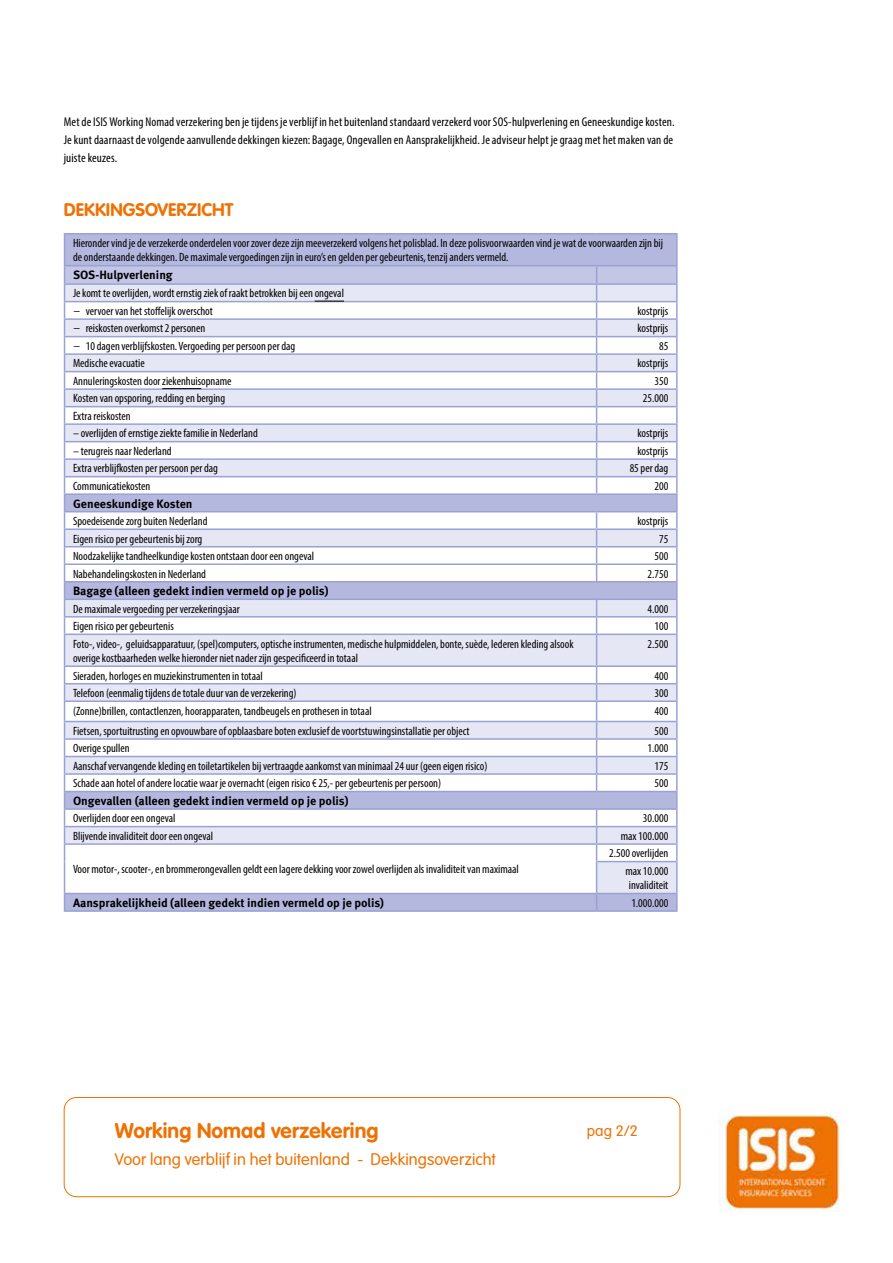
<style>
.page{position:relative;width:893px;height:1263px;background:#fff}
.page>*{position:absolute;margin:0;border:0;box-sizing:border-box;transform-origin:0 0}
.t1{font:700 21px "VAG Rounded Std";letter-spacing:.005em;color:#ee7203}
.t2{font:700 18px "VAG Rounded Std";color:#ee7203}
.t3{font:300 16.5px "VAG Rounded Std";letter-spacing:.005em;color:#ee7203}
.t4{font:300 15px "VAG Rounded Std";color:#ee7203}
.t5{font:condensed 12.75px/18px "Myriad Pro";letter-spacing:.01em;color:#000;text-align:justify}
.t6{font:condensed 12px/14.4px "Myriad Pro";color:#000}
.t7{font:700 12px "Meta OT";color:#000}
.s1{font-family:"Meta OT Norm Ita";font-stretch:normal}
</style>
<div class="page">
<div style="left:64px;top:1097px;width:616px;height:100px;border:1px solid #ee7203;border-radius:12px"></div>
<img style="left:719px;top:1112px;width:121px;height:99px">
<div style="left:65px;top:235px;width:611px;height:675px;background:#b4b8de"></div>
<svg style="left:65px;top:635px;width:611px;height:258px"></svg>
<hr style="left:676px;top:235px;width:2px;height:30px;background:#9aa2d2">
<hr style="left:64px;top:635px;width:1px;height:30px;background:#9aa2d2">
<hr style="left:596px;top:635px;width:1px;height:30px;background:#9aa2d2">
<hr style="left:676px;top:635px;width:2px;height:30px;background:#9aa2d2">
<hr style="left:64px;top:665px;width:533px;height:2px;background:#9aa2d2">
<hr style="left:597px;top:665px;width:81px;height:2px;background:#9aa2d2">
<hr style="left:64px;top:683px;width:533px;height:1px;background:#9aa2d2">
<hr style="left:597px;top:683px;width:81px;height:1px;background:#9aa2d2">
<hr style="left:64px;top:700px;width:533px;height:2px;background:#9aa2d2">
<hr style="left:597px;top:700px;width:81px;height:2px;background:#9aa2d2">
<hr style="left:64px;top:721px;width:533px;height:1px;background:#9aa2d2">
<hr style="left:597px;top:721px;width:81px;height:1px;background:#9aa2d2">
<hr style="left:64px;top:738px;width:533px;height:2px;background:#9aa2d2">
<hr style="left:597px;top:738px;width:81px;height:2px;background:#9aa2d2">
<hr style="left:597px;top:756px;width:81px;height:1px;background:#9aa2d2">
<hr style="left:597px;top:773px;width:81px;height:2px;background:#9aa2d2">
<hr style="left:64px;top:826px;width:533px;height:1px;background:#9aa2d2">
<hr style="left:597px;top:826px;width:81px;height:1px;background:#9aa2d2">
<hr style="left:64px;top:843px;width:533px;height:2px;background:#9aa2d2">
<hr style="left:597px;top:843px;width:81px;height:2px;background:#9aa2d2">
<svg style="left:596px;top:810px;width:1px;height:51px"></svg>
<hr style="left:64px;top:861px;width:1px;height:32px;background:#9aa2d2">
<hr style="left:596px;top:861px;width:1px;height:32px;background:#9aa2d2">
<hr style="left:676px;top:861px;width:2px;height:32px;background:#9aa2d2">
<hr style="left:64px;top:235px;width:1px;height:30px;background:#9aa2d2">
<hr style="left:64px;top:265px;width:533px;height:1px;background:#9aa2d2">
<hr style="left:597px;top:265px;width:81px;height:1px;background:#9aa2d2">
<hr style="left:64px;top:233px;width:533px;height:2px;background:#9aa2d2">
<hr style="left:597px;top:233px;width:81px;height:2px;background:#9aa2d2">
<hr style="left:64px;top:756px;width:533px;height:1px;background:#9aa2d2">
<svg style="left:596px;top:667px;width:1px;height:124px"></svg>
<hr style="left:64px;top:773px;width:533px;height:2px;background:#9aa2d2">
<hr style="left:64px;top:633px;width:533px;height:2px;background:#9aa2d2">
<hr style="left:597px;top:633px;width:81px;height:2px;background:#9aa2d2">
<hr style="left:64px;top:791px;width:533px;height:1px;background:#9aa2d2">
<svg style="left:64px;top:667px;width:1px;height:194px"></svg>
<hr style="left:597px;top:791px;width:81px;height:1px;background:#9aa2d2">
<svg style="left:676px;top:667px;width:2px;height:194px"></svg>
<hr style="left:64px;top:808px;width:533px;height:2px;background:#9aa2d2">
<hr style="left:597px;top:808px;width:81px;height:2px;background:#9aa2d2">
<svg style="left:596px;top:894px;width:1px;height:16px"></svg>
<hr style="left:597px;top:861px;width:79px;height:1px;background:#9aa2d2">
<hr style="left:64px;top:893px;width:533px;height:1px;background:#9aa2d2">
<svg style="left:64px;top:894px;width:1px;height:16px"></svg>
<hr style="left:597px;top:893px;width:81px;height:1px;background:#9aa2d2">
<svg style="left:676px;top:894px;width:2px;height:16px"></svg>
<hr style="left:64px;top:910px;width:533px;height:2px;background:#9aa2d2">
<hr style="left:597px;top:910px;width:81px;height:2px;background:#9aa2d2">
<svg style="left:64px;top:266px;width:614px;height:367px"></svg>
<hr style="left:162px;top:388px;width:39px;height:1px;background:#000">
<p class="t5" style="left:64px;top:113px;width:612px">Met de ISIS Working Nomad verzekering ben je tijdens je verblijf in het buitenland standaard verzekerd voor SOS-hulpverlening en Geneeskundige kosten.<br>Je kunt daarnaast de volgende aanvullende dekkingen kiezen: Bagage, Ongevallen en Aansprakelijkheid. Je adviseur helpt je graag met het maken van de juiste keuzes.</p>
<h2 class="t2" style="left:64px;top:199px;width:171px">DEKKINGSOVERZICHT</h2>
<p class="t6" style="left:73px;top:236px;width:591px">Hieronder vind je de verzekerde onderdelen voor zover deze zijn meeverzekerd volgens het polisblad. In deze polisvoorwaarden vind je wat de voorwaarden zijn bij de onderstaande dekkingen. De maximale vergoedingen zijn in euro’s en gelden per gebeurtenis, tenzij anders vermeld.</p>
<p class="t7" style="left:73px;top:267px;width:101px">SOS-Hulpverlening</p>
<p class="t6" style="left:73px;top:286px;width:272px">Je komt te overlijden, wordt ernstig ziek of raakt betrokken bij een ongeval</p>
<p class="t6" style="left:73px;top:304px;width:141px"><span class="s1">–</span> vervoer van het stoffelijk overschot</p>
<p class="t6" style="left:637px;top:304px;width:32px">kostprijs</p>
<p class="t6" style="left:73px;top:321px;width:134px"><span class="s1">–</span> reiskosten overkomst 2 personen</p>
<p class="t6" style="left:637px;top:321px;width:32px">kostprijs</p>
<p class="t6" style="left:73px;top:339px;width:224px"><span class="s1">–</span> 10 dagen verblijfskosten. Vergoeding per persoon per dag</p>
<p class="t6" style="left:659px;top:339px;width:11px">85</p>
<p class="t6" style="left:73px;top:356px;width:73px">Medische evacuatie</p>
<p class="t6" style="left:637px;top:356px;width:32px">kostprijs</p>
<p class="t6" style="left:73px;top:374px;width:160px">Annuleringskosten door ziekenhuisopname</p>
<p class="t6" style="left:654px;top:374px;width:15px">350</p>
<p class="t6" style="left:73px;top:391px;width:154px">Kosten van opsporing, redding en berging</p>
<p class="t6" style="left:643px;top:391px;width:27px">25.000</p>
<p class="t6" style="left:73px;top:409px;width:59px">Extra reiskosten</p>
<p class="t6" style="left:73px;top:426px;width:186px">– overlijden of ernstige ziekte familie in Nederland</p>
<p class="t6" style="left:637px;top:426px;width:32px">kostprijs</p>
<p class="t6" style="left:73px;top:444px;width:100px">– terugreis naar Nederland</p>
<p class="t6" style="left:637px;top:444px;width:32px">kostprijs</p>
<p class="t6" style="left:73px;top:461px;width:147px">Extra verblijfkosten per persoon per dag</p>
<p class="t6" style="left:630px;top:461px;width:40px">85 per dag</p>
<p class="t6" style="left:73px;top:479px;width:79px">Communicatiekosten</p>
<p class="t6" style="left:654px;top:479px;width:15px">200</p>
<p class="t7" style="left:73px;top:496px;width:121px">Geneeskundige Kosten</p>
<p class="t6" style="left:73px;top:514px;width:136px">Spoedeisende zorg buiten Nederland</p>
<p class="t6" style="left:637px;top:514px;width:32px">kostprijs</p>
<p class="t6" style="left:73px;top:531px;width:131px">Eigen risico per gebeurtenis bij zorg</p>
<p class="t6" style="left:659px;top:531px;width:11px">75</p>
<p class="t6" style="left:73px;top:549px;width:243px">Noodzakelijke tandheelkundige kosten ontstaan door een ongeval</p>
<p class="t6" style="left:654px;top:549px;width:15px">500</p>
<p class="t6" style="left:73px;top:566px;width:135px">Nabehandelingskosten in Nederland</p>
<p class="t6" style="left:647px;top:566px;width:22px">2.750</p>
<p class="t7" style="left:73px;top:583px;width:257px">Bagage (alleen gedekt indien vermeld op je polis)</p>
<p class="t6" style="left:73px;top:601px;width:168px">De maximale vergoeding per verzekeringsjaar</p>
<p class="t6" style="left:647px;top:601px;width:22px">4.000</p>
<p class="t6" style="left:73px;top:619px;width:102px">Eigen risico per gebeurtenis</p>
<p class="t6" style="left:654px;top:619px;width:15px">100</p>
<p class="t6" style="left:73px;top:636px;width:502px">Foto-, video-, geluidsapparatuur, (spel)computers, optische instrumenten, medische hulpmiddelen, bonte, suède, lederen kleding alsook overige kostbaarheden welke hieronder niet nader zijn gespecificeerd in totaal</p>
<p class="t6" style="left:647px;top:636px;width:22px">2.500</p>
<p class="t6" style="left:73px;top:668px;width:191px">Sieraden, horloges en muziekinstrumenten in totaal</p>
<p class="t6" style="left:654px;top:668px;width:15px">400</p>
<p class="t6" style="left:73px;top:686px;width:225px">Telefoon (eenmalig tijdens de totale duur van de verzekering)</p>
<p class="t6" style="left:654px;top:686px;width:15px">300</p>
<p class="t6" style="left:73px;top:703px;width:300px">(Zonne)brillen, contactlenzen, hoorapparaten, tandbeugels en prothesen in totaal</p>
<p class="t6" style="left:654px;top:703px;width:15px">400</p>
<p class="t6" style="left:73px;top:723px;width:398px">Fietsen, sportuitrusting en opvouwbare of opblaasbare boten exclusief de voortstuwingsinstallatie per object</p>
<p class="t6" style="left:654px;top:723px;width:15px">500</p>
<p class="t6" style="left:73px;top:741px;width:58px">Overige spullen</p>
<p class="t6" style="left:647px;top:741px;width:22px">1.000</p>
<p class="t6" style="left:73px;top:758px;width:416px">Aanschaf vervangende kleding en toiletartikelen bij vertraagde aankomst van minimaal 24 uur (geen eigen risico)</p>
<p class="t6" style="left:654px;top:758px;width:15px">175</p>
<p class="t6" style="left:73px;top:776px;width:370px">Schade aan hotel of andere locatie waar je overnacht (eigen risico € 25,- per gebeurtenis per persoon)</p>
<p class="t6" style="left:654px;top:776px;width:15px">500</p>
<p class="t7" style="left:73px;top:793px;width:277px">Ongevallen (alleen gedekt indien vermeld op je polis)</p>
<p class="t6" style="left:73px;top:811px;width:104px">Overlijden door een ongeval</p>
<p class="t6" style="left:643px;top:811px;width:27px">30.000</p>
<p class="t6" style="left:73px;top:829px;width:142px">Blijvende invaliditeit door een ongeval</p>
<p class="t6" style="left:621px;top:829px;width:49px">max 100.000</p>
<p class="t6" style="left:73px;top:862px;width:447px">Voor motor-, scooter-, en brommerongevallen geldt een lagere dekking voor zowel overlijden als invaliditeit van maximaal</p>
<p class="t6" style="left:609px;top:844px;width:61px;line-height:17.5px;text-align:right">2.500 overlijden max 10.000</p>
<p class="t6" style="left:629px;top:878px;width:41px">invaliditeit</p>
<p class="t7" style="left:73px;top:895px;width:313px">Aansprakelijkheid (alleen gedekt indien vermeld op je polis)</p>
<p class="t6" style="left:631px;top:895px;width:38px">1.000.000</p>
<h1 class="t1" style="left:115px;top:1118px;width:265px">Working Nomad verzekering</h1>
<p class="t4" style="left:587px;top:1122px;width:53px">pag 2/2</p>
<h3 class="t3" style="left:115px;top:1149px;width:382px">Voor lang verblijf in het buitenland - Dekkingsoverzicht</h3>
</div>
